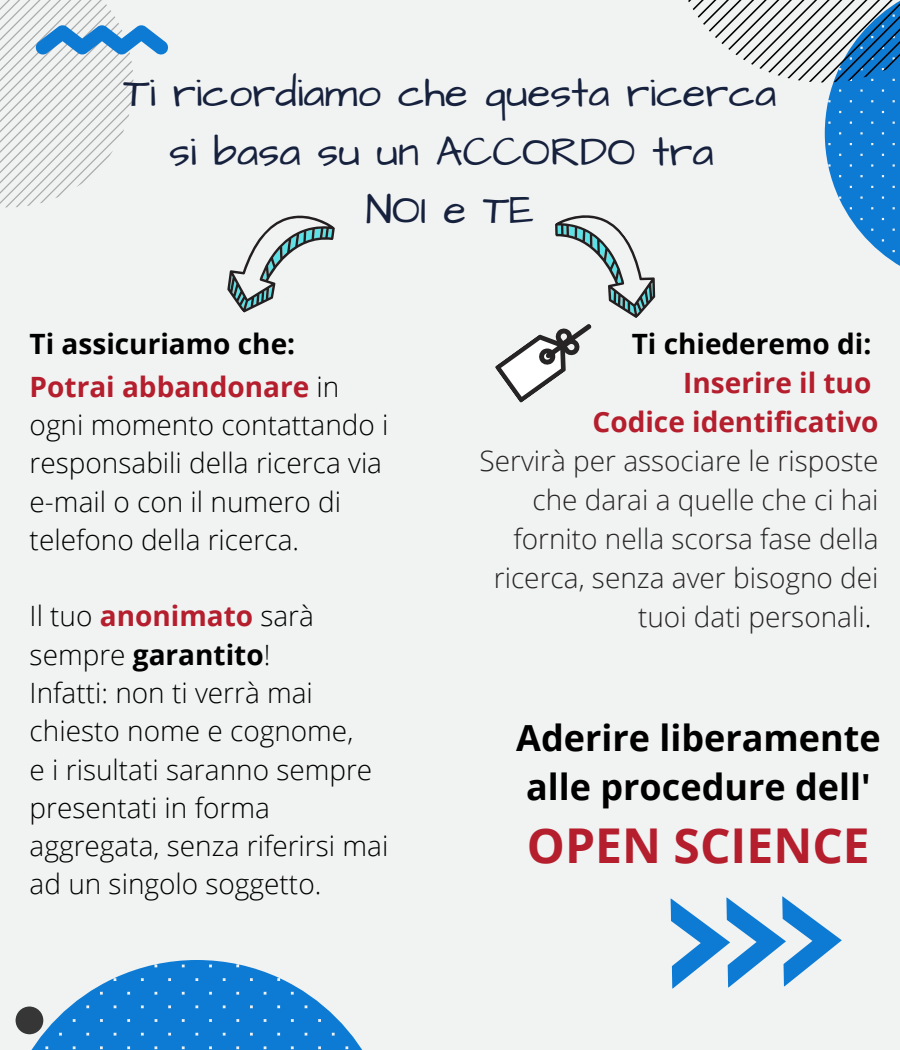
<style>
.page{position:relative;width:900px;height:1050px;background:#f1f2f2}
.page>*{position:absolute;margin:0;border:0;box-sizing:border-box;transform-origin:0 0}
.t1{font:700 48px "Open Sans";color:#b41e2d}
.t2{font:42px/58.6px "Architects Daughter";color:#16213d;text-align:center}
.t3{font:700 36px "Open Sans";color:#000}
.t4{font:300 28px/38.3px "Open Sans";color:#000}
.t5{font:300 28px/39.1px "Open Sans";color:#262425;text-align:right}
.t6{font:700 28px "Open Sans";color:#b41e2d}
.t7{font:700 28px "Open Sans";color:#000}
.s1{font-weight:700;color:#b41e2d}
.s2{font-weight:700}
.s3{color:#000}
</style>
<div class="page">
<svg style="left:0;top:0;width:168px;height:207px"></svg>
<svg style="left:15px;top:960px;width:348px;height:90px"></svg>
<svg style="left:688px;top:0;width:212px;height:266px"></svg>
<div style="left:16px;top:1007px;width:27px;height:27px;background:#363636;border-radius:50%"></div>
<svg style="left:495px;top:215px;width:161px;height:188px"></svg>
<svg style="left:227px;top:215px;width:108px;height:98px"></svg>
<svg style="left:671px;top:896px;width:171px;height:93px"></svg>
<p class="t2" style="left:123px;top:64px;width:654px">Ti ricordiamo che questa ricerca si basa su un ACCORDO tra</p>
<p class="t2" style="left:366px;top:182px;width:170px">NOI e TE</p>
<p class="t7" style="left:30px;top:324px;width:267px">Ti assicuriamo che:</p>
<p class="t4" style="left:30px;top:367px;width:360px"><span class="s1">Potrai abbandonare</span> in ogni momento contattando i responsabili della ricerca via e-mail o con il numero di telefono della ricerca.</p>
<p class="t4" style="left:30px;top:596px;width:286px">Il tuo <span class="s1">anonimato</span> sarà sempre <span class="s2">garantito</span>!</p>
<p class="t4" style="left:30px;top:673px;width:325px">Infatti: non ti verrà mai chiesto nome e cognome,</p>
<p class="t4" style="left:30px;top:749px;width:360px">e i risultati saranno sempre presentati in forma aggregata, senza riferirsi mai ad un singolo soggetto.</p>
<p class="t7" style="left:632px;top:324px;width:241px">Ti chiederemo di:</p>
<p class="t6" style="left:683px;top:363px;width:190px">Inserire il tuo</p>
<p class="t6" style="left:593px;top:402px;width:288px">Codice identificativo</p>
<p class="t5" style="left:480px;top:441px;width:401px">Servirà per associare le risposte che darai a quelle che ci hai fornito nella scorsa fase della ricerca, senza aver bisogno dei tuoi dati personali<span class="s3">.</span></p>
<p class="t3" style="left:516px;top:712px;width:366px">Aderire liberamente</p>
<p class="t3" style="left:526px;top:762px;width:346px">alle procedure dell'</p>
<p class="t1" style="left:527px;top:812px;width:344px">OPEN SCIENCE</p>
</div>
